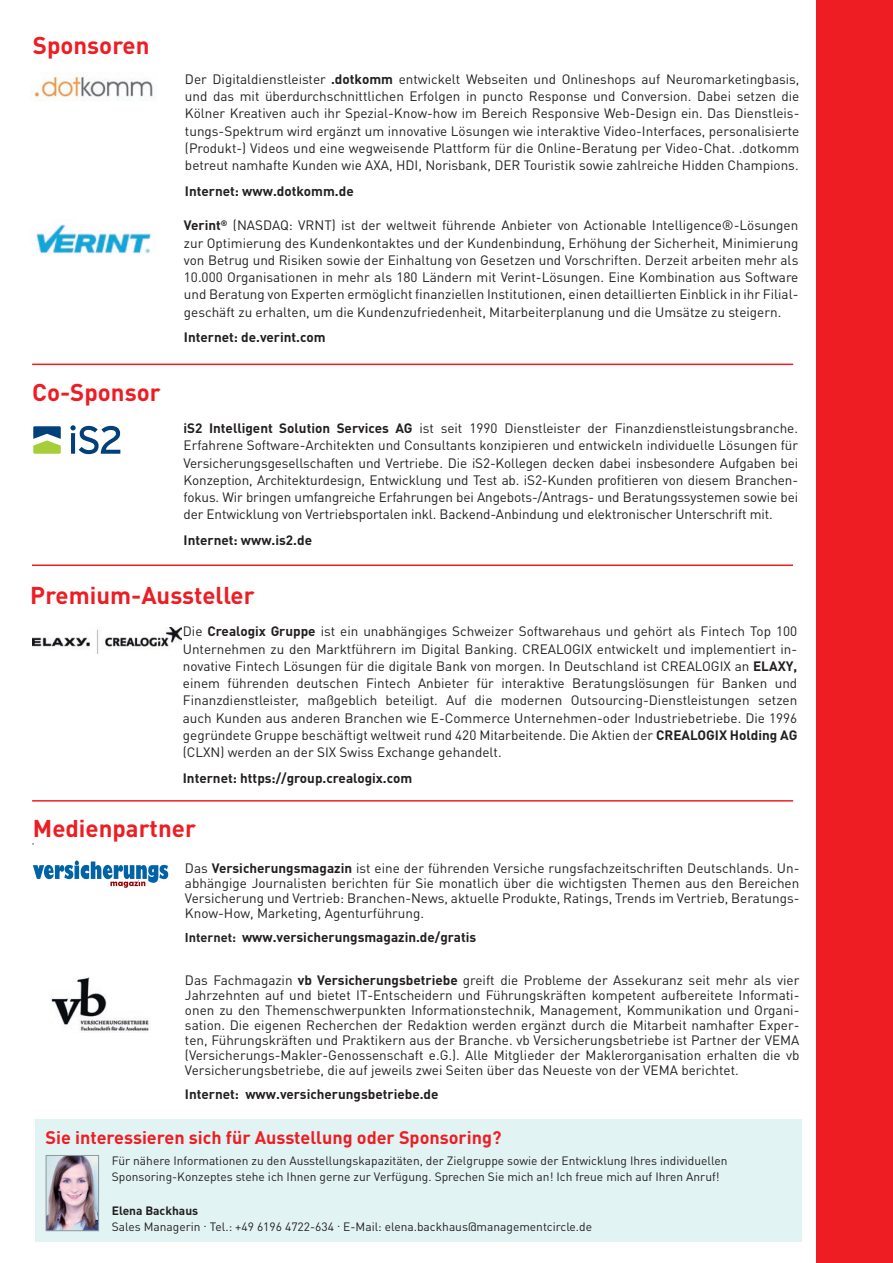
<style>
.page{position:relative;width:893px;height:1263px;background:#fff}
.page>*{position:absolute;margin:0;border:0;box-sizing:border-box;transform-origin:0 0}
.t1{font:700 24px "DINOT";color:#ee1d23}
.Programm_Fließtext{font:700 18px "DINOT";color:#ee1d23}
.Programm_Fließtext-2{font:13.5px/17.2px "DINOT";color:#231f20;text-align:justify}
.Programm_Fließtext-3{font:700 13.5px "DINOT";color:#231f20}
.Programm_Fließtext-4{font:12px/16.5px "DINOT";color:#231f20}
.s1{font-weight:700}
.s2{font-size:12.75px}
</style>
<div class="page">
<div style="left:816px;top:0;width:77px;height:1263px;background:#ee1d23"></div>
<hr style="left:32px;top:364px;width:761px;height:1px;background:#ee1d23">
<svg style="left:33px;top:860px;width:135px;height:28px"></svg>
<img style="left:34px;top:73px;width:119px;height:28px">
<img style="left:35px;top:224px;width:117px;height:30px">
<svg style="left:33px;top:426px;width:28px;height:28px"></svg>
<svg style="left:70px;top:425px;width:50px;height:29px"></svg>
<hr style="left:32px;top:564px;width:761px;height:2px;background:#ee1d23">
<img style="left:32px;top:627px;width:149px;height:26px">
<hr style="left:32px;top:800px;width:761px;height:1px;background:#ee1d23">
<img style="left:49px;top:977px;width:100px;height:55px">
<div style="left:35px;top:1119px;width:766px;height:123px;background:#e2f3f4"></div>
<img style="left:48px;top:1157px;width:49px;height:72px">
<div style="left:46px;top:1155px;width:53px;height:76px;border:1px solid #90999c"></div>
<p class="t1" style="left:33px;top:29px;width:118px">Sponsoren</p>
<p class="t1" style="left:32px;top:376px;width:130px">Co-Sponsor</p>
<p class="Programm_Fließtext-2" style="left:185px;top:70px;width:616px">Der Digitaldienstleister <span class="s1">.dotkomm</span> entwickelt Webseiten und Onlineshops auf Neuromarketingbasis, und das mit überdurchschnittlichen Erfolgen in puncto Response und Conversion. Dabei setzen die Kölner Kreativen auch ihr Spezial-Know-how im Bereich Responsive Web-Design ein. Das Dienstleis&shy;tungs-Spektrum wird ergänzt um innovative Lösungen wie interaktive Video-Interfaces, personalisierte (Produkt-) Videos und eine wegweisende Plattform für die Online-Beratung per Video-Chat. .dotkomm betreut namhafte Kunden wie AXA, HDI, Norisbank, DER Touristik sowie zahlreiche Hidden Champions.</p>
<p class="Programm_Fließtext-3" style="left:185px;top:182px;width:170px">Internet: www.dotkomm.de</p>
<p class="Programm_Fließtext-2" style="left:184px;top:216px;width:616px"><span class="s1">Verint</span><sup>®</sup> (NASDAQ: VRNT) ist der weltweit führende Anbieter von Actionable Intelligence®-Lösungen zur Optimierung des Kundenkontaktes und der Kundenbindung, Erhöhung der Sicherheit, Minimierung von Betrug und Risiken sowie der Einhaltung von Gesetzen und Vorschriften. Derzeit arbeiten mehr als 10.000 Organisationen in mehr als 180 Ländern mit Verint-Lösungen. Eine Kombination aus Software und Beratung von Experten ermöglicht finanziellen Institutionen, einen detaillierten Einblick in ihr Filial&shy;geschäft zu erhalten, um die Kundenzufriedenheit, Mitarbeiterplanung und die Umsätze zu steigern.</p>
<p class="Programm_Fließtext-3" style="left:184px;top:328px;width:143px">Internet: de.verint.com</p>
<p class="Programm_Fließtext-2" style="left:184px;top:419px;width:616px"><span class="s1">iS2 Intelligent Solution Services AG</span> ist seit 1990 Dienstleister der Finanzdienstleistungsbranche.<br>Erfahrene Software-Architekten und Consultants konzipieren und entwickeln individuelle Lösungen für Versicherungsgesellschaften und Vertriebe. Die iS2-Kollegen decken dabei insbesondere Aufgaben bei Konzeption, Architekturdesign, Entwicklung und Test ab. iS2-Kunden profitieren von diesem Branchen&shy;fokus. Wir bringen umfangreiche Erfahrungen bei Angebots-/Antrags- und Beratungssystemen sowie bei der Entwicklung von Vertriebsportalen inkl. Backend-Anbindung und elektronischer Unterschrift mit.</p>
<p class="Programm_Fließtext-3" style="left:184px;top:531px;width:130px">Internet: www.is2.de</p>
<p class="t1" style="left:30px;top:579px;width:226px">Premium-Aussteller</p>
<p class="Programm_Fließtext-2" style="left:183px;top:622px;width:616px">Die <span class="s1">Crealogix Gruppe</span> ist ein unabhängiges Schweizer Softwarehaus und gehört als Fintech Top 100<br>Unternehmen zu den Marktführern im Digital Banking. CREALOGIX entwickelt und implementiert in&shy;novative Fintech Lösungen für die digitale Bank von morgen. In Deutschland ist CREALOGIX an <span class="s1">ELAXY, </span>einem führenden deutschen Fintech Anbieter für interaktive Beratungslösungen für Banken und Finanzdienstleister, maßgeblich beteiligt. Auf die modernen Outsourcing-Dienstleistungen setzen auch Kunden aus anderen Branchen wie E-Commerce Unternehmen-oder Industriebetriebe. Die 1996 gegründete Gruppe beschäftigt weltweit rund 420 Mitarbeitende. Die Aktien der <span class="s1">CREALOGIX Holding AG </span>(CLXN) werden an der SIX Swiss Exchange gehandelt.</p>
<p class="Programm_Fließtext-3" style="left:183px;top:769px;width:231px">Internet: https://group.crealogix.com</p>
<p class="t1" style="left:33px;top:812px;width:165px">Medienpartner</p>
<p class="Programm_Fließtext-2" style="left:185px;top:860px;width:616px;line-height:15px">Das <span class="s1">Versicherungsmagazin</span> ist eine der führenden Versiche rungsfachzeitschriften Deutschlands. Un&shy;abhängige Journalisten berichten für Sie monatlich über die wichtigsten Themen aus den Bereichen Versicherung und Vertrieb: Branchen-News, aktuelle Produkte, Ratings, Trends im Vertrieb, Beratungs-Know-How, Marketing, Agenturführung.</p>
<p class="Programm_Fließtext-3" style="left:185px;top:928px;width:293px"><span class="s2">Internet:</span> www.versicherungsmagazin.de/gratis</p>
<p class="Programm_Fließtext-2" style="left:185px;top:972px;width:616px;line-height:15px">Das Fachmagazin <span class="s1">vb Versicherungsbetriebe</span> greift die Probleme der Assekuranz seit mehr als vier Jahrzehnten auf und bietet IT-Entscheidern und Führungskräften kompetent aufbereitete Informati&shy;onen zu den Themenschwerpunkten Informationstechnik, Management, Kommunikation und Organi&shy;sation. Die eigenen Recherchen der Redaktion werden ergänzt durch die Mitarbeit namhafter Exper&shy;ten, Führungskräften und Praktikern aus der Branche. vb Versicherungsbetriebe ist Partner der VEMA (Versicherungs-Makler-Genossenschaft e.G.). Alle Mitglieder der Maklerorganisation erhalten die vb Versicherungsbetriebe, die auf jeweils zwei Seiten über das Neueste von der VEMA berichtet.</p>
<p class="Programm_Fließtext-3" style="left:185px;top:1085px;width:255px">Internet: www.versicherungsbetriebe.de</p>
<p class="Programm_Fließtext" style="left:46px;top:1125px;width:457px">Sie interessieren sich für Ausstellung oder Sponsoring?</p>
<p class="Programm_Fließtext-4" style="left:112px;top:1151px;width:617px">Für nähere Informationen zu den Ausstellungskapazitäten, der Zielgruppe sowie der Entwicklung Ihres individuellen<br>Sponsoring-Konzeptes stehe ich Ihnen gerne zur Verfügung. Sprechen Sie mich an! Ich freue mich auf Ihren Anruf!</p>
<p class="Programm_Fließtext-4" style="left:112px;top:1201px;width:482px"><span class="s1">Elena Backhaus<br></span>Sales Managerin . Tel.: +49 6196 4722-634 . E-Mail: elena.backhaus@managementcircle.de</p>
</div>
